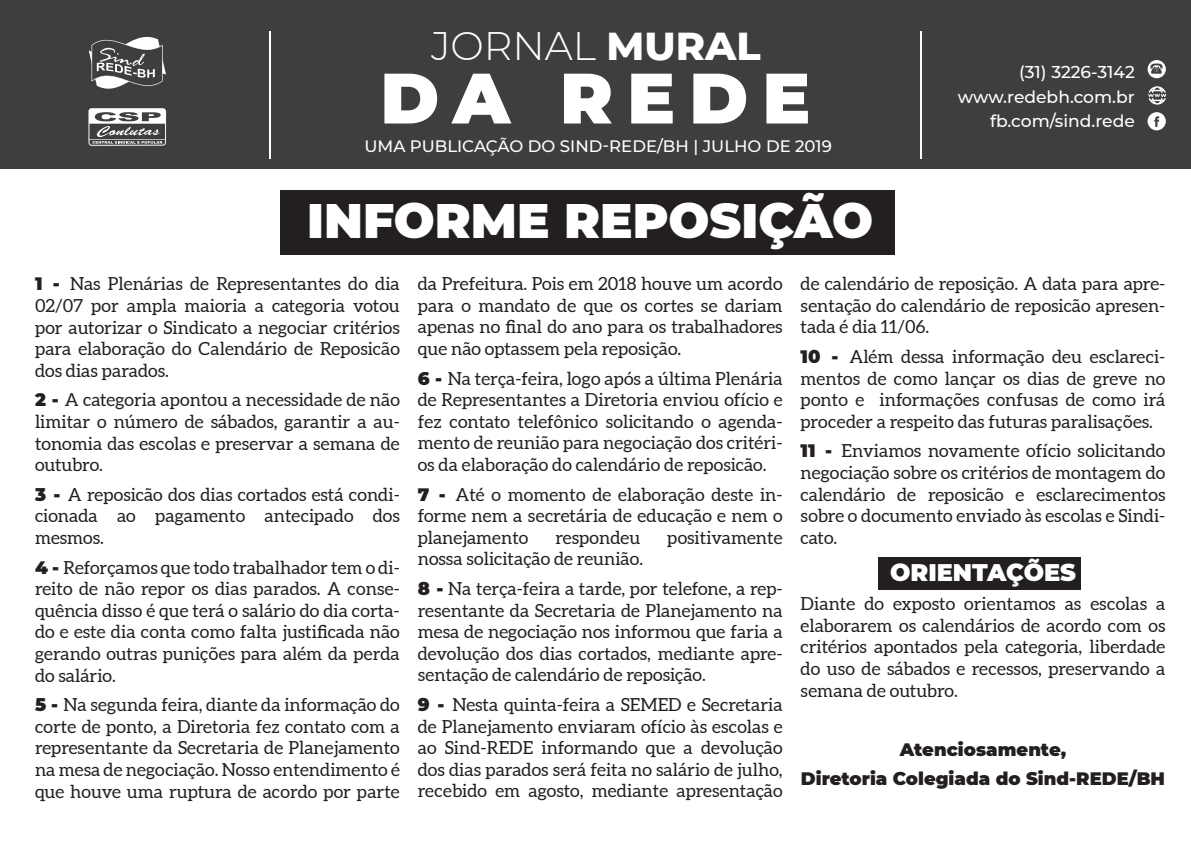
<style>
.page{position:relative;width:1191px;height:842px;background:#fff}
.page>*{position:absolute;margin:0;border:0;box-sizing:border-box;transform-origin:0 0}
.t1{font:900 48.3px "Montserrat";color:#fff}
.t2{font:300 39.8px "Montserrat";color:#fff}
.t3{font:900 24px "Montserrat";color:#fff}
.t4{font:18px/21.6px "Aleo";color:#231f20;text-align:justify}
.t5{font:900 18px/29.6px "Montserrat";color:#231f20;text-align:center}
.t6{font:500 17.1px/24.2px "Montserrat";color:#fff;text-align:right}
.t7{font:500 16.5px "Montserrat";color:#fff}
.s1{font-weight:800}
.s2{font-family:"Montserrat";font-weight:900}
</style>
<div class="page">
<div style="left:0;top:0;width:1191px;height:169px;background:#3e3e3f"></div>
<svg style="left:1147px;top:112px;width:18px;height:18px"></svg>
<svg style="left:1148px;top:86px;width:18px;height:19px"></svg>
<svg style="left:1147px;top:60px;width:18px;height:18px"></svg>
<svg style="left:384px;top:74px;width:53px;height:49px"></svg>
<svg style="left:451px;top:74px;width:60px;height:49px"></svg>
<svg style="left:564px;top:74px;width:48px;height:49px"></svg>
<svg style="left:631px;top:74px;width:41px;height:49px;background:#ddd"></svg>
<svg style="left:693px;top:74px;width:53px;height:49px"></svg>
<svg style="left:766px;top:74px;width:42px;height:49px"></svg>
<hr style="left:269px;top:31px;width:2px;height:127px;background:#fff">
<hr style="left:920px;top:31px;width:2px;height:128px;background:#fff">
<svg style="left:88px;top:108px;width:78px;height:38px"></svg>
<svg style="left:89px;top:37px;width:77px;height:52px"></svg>
<div style="left:878px;top:558px;width:202px;height:32px;background:#231f20"></div>
<div style="left:280px;top:191px;width:614px;height:64px;background:#231f20"></div>
<h2 class="t2" style="left:431px;top:19px;width:331px">JORNAL <span class="s1">MURAL</span></h2>
<p class="t7" style="left:364px;top:135px;width:469px">UMA PUBLICAÇÃO DO SIND-REDE/BH | JULHO DE 2019</p>
<h1 class="t1" style="left:307px;top:185px;width:567px">INFORME REPOSIÇÃO</h1>
<p class="t6" style="left:958px;top:60px;width:178px">(31) 3226-3142 www.redebh.com.br fb.com/sind.rede</p>
<p class="t4" style="left:35px;top:274px;width:366px"><span class="s2">1 -</span> Nas Plenárias de Representantes do dia 02/07 por ampla maioria a categoria votou por autorizar o Sindicato a negociar critérios para elaboração do Calendário de Reposicão dos dias parados.</p>
<p class="t4" style="left:35px;top:390px;width:366px"><span class="s2">2 -</span> A categoria apontou a necessidade de não limitar o número de sábados, garantir a au&shy;tonomia das escolas e preservar a semana de outubro.</p>
<p class="t4" style="left:35px;top:484px;width:366px"><span class="s2">3 -</span> A reposicão dos dias cortados está condi&shy;cionada ao pagamento antecipado dos mesmos.</p>
<p class="t4" style="left:35px;top:557px;width:366px"><span class="s2">4 -</span> Reforçamos que todo trabalhador tem o di&shy;reito de não repor os dias parados. A conse&shy;quência disso é que terá o salário do dia corta&shy;do e este dia conta como falta justificada não gerando outras punições para além da perda do salário.</p>
<p class="t4" style="left:35px;top:695px;width:366px"><span class="s2">5 -</span> Na segunda feira, diante da informação do corte de ponto, a Diretoria fez contato com a representante da Secretaria de Planejamento na mesa de negociação. Nosso entendimento é que houve uma ruptura de acordo por parte</p>
<p class="t4" style="left:418px;top:274px;width:366px">da Prefeitura. Pois em 2018 houve um acordo para o mandato de que os cortes se dariam apenas no final do ano para os trabalhadores que não optassem pela reposição.</p>
<p class="t4" style="left:418px;top:368px;width:366px"><span class="s2">6 -</span> Na terça-feira, logo após a última Plenária de Representantes a Diretoria enviou ofício e fez contato telefônico solicitando o agenda&shy;mento de reunião para negociação dos critéri&shy;os da elaboração do calendário de reposicão.</p>
<p class="t4" style="left:418px;top:484px;width:366px"><span class="s2">7 -</span> Até o momento de elaboração deste in&shy;forme nem a secretária de educação e nem o planejamento</p>
<p class="t4" style="left:555px;top:527px;width:86px">respondeu</p>
<p class="t4" style="left:667px;top:527px;width:117px">positivamente</p>
<p class="t4" style="left:418px;top:545px;width:366px;line-height:29.6px">nossa solicitação de reunião.<br><span class="s2">8 -</span> Na terça-feira a tarde, por telefone, a rep-</p>
<p class="t4" style="left:418px;top:600px;width:366px">resentante da Secretaria de Planejamento na mesa de negociação nos informou que faria a devolução dos dias cortados, mediante apre&shy;sentação de calendário de reposição.</p>
<p class="t4" style="left:418px;top:695px;width:366px"><span class="s2">9 -</span> Nesta quinta-feira a SEMED e Secretaria de Planejamento enviaram ofício às escolas e ao Sind-REDE informando que a devolução dos dias parados será feita no salário de julho, recebido em agosto, mediante apresentação</p>
<p class="t4" style="left:800px;top:274px;width:366px">de calendário de reposição. A data para apre&shy;sentação do calendário de reposicão apresen&shy;tada é dia 11/06.</p>
<p class="t4" style="left:800px;top:347px;width:366px"><span class="s2">10 -</span> Além dessa informação deu esclareci&shy;mentos de como lançar os dias de greve no ponto e informações confusas de como irá proceder a respeito das futuras paralisações.</p>
<p class="t4" style="left:800px;top:441px;width:366px"><span class="s2">11 -</span> Enviamos novamente ofício solicitando negociação sobre os critérios de montagem do calendário de reposicão e esclarecimentos sobre o documento enviado às escolas e Sindi&shy;cato.</p>
<h3 class="t3" style="left:890px;top:554px;width:187px">ORIENTAÇÕES</h3>
<p class="t4" style="left:800px;top:594px;width:366px">Diante do exposto orientamos as escolas a elaborarem os calendários de acordo com os critérios apontados pela categoria, liberdade do uso de sábados e recessos, preservando a semana de outubro.</p>
<p class="t5" style="left:801px;top:733px;width:366px">Atenciosamente,<br>Diretoria Colegiada do Sind-REDE/BH</p>
</div>
